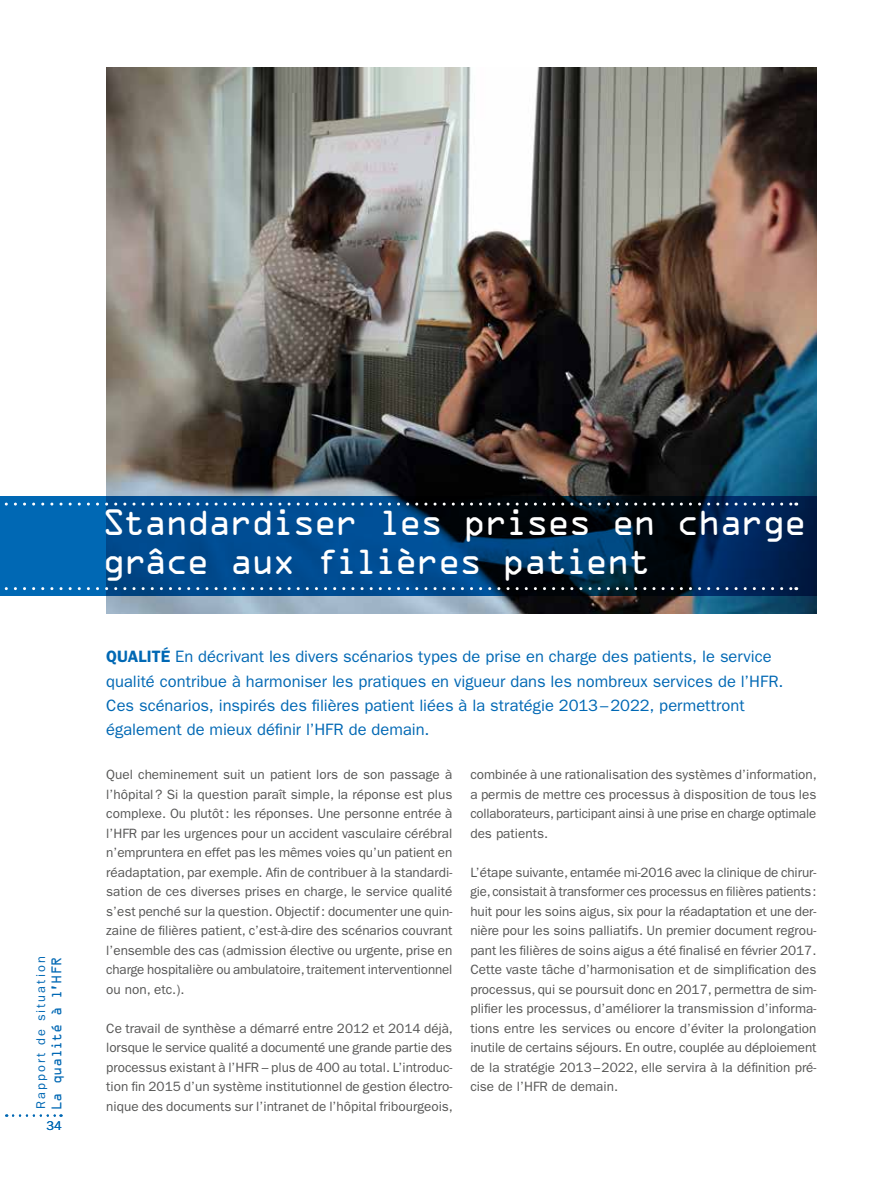
<style>
.page{position:relative;width:893px;height:1191px;background:#fff}
.page>*{position:absolute;margin:0;border:0;box-sizing:border-box;transform-origin:0 0}
.t1{font:33px/39px "OCRA Std";letter-spacing:-.07em;color:#fff}
.t2{font:16.5px/24.3px "ITC Franklin Gothic Std";color:#0068b4}
.t3{font:13.5px/19.5px "ITC Franklin Gothic Std";letter-spacing:-.005em;color:#565655;text-align:justify}
.t4{font:12.75px "ITC Franklin Gothic Std";letter-spacing:.16em;color:#0068b4}
.t5{font:12.75px "OCRA Std";letter-spacing:-.025em;color:#0068b4}
.s1{font-weight:600}
</style>
<div class="page">
<img style="left:106px;top:67px;width:710px;height:546px">
<svg style="left:13px;top:1114px;width:49px;height:2px"></svg>
<svg style="left:0;top:496px;width:816px;height:100px;background:#003a6e"></svg>
<svg style="left:0;top:502px;width:797px;height:3px;background:#375e81"></svg>
<svg style="left:0;top:587px;width:797px;height:3px;background:#3f6b92"></svg>
<p class="t4" style="left:34px;top:1109px;width:154px;rotate:-90deg">Rapport de situation</p>
<p class="t5" style="left:51px;top:1110px;width:155px;rotate:-90deg">La qualité à l’HFR</p>
<p class="t4" style="left:46px;top:1118px;width:17px">34</p>
<h1 class="t1" style="left:102px;top:506px;width:707px">Standardiser les prises en charge grâce aux filières patient</h1>
<p class="t2" style="left:106px;top:644px;width:679px"><span class="s1">QUALITÉ</span> En décrivant les divers scénarios types de prise en charge des patients, le service qualité contribue à harmoniser les pratiques en vigueur dans les nombreux services de l’HFR.<br>Ces scénarios, inspirés des filières patient liées à la stratégie 2013–2022, permettront également de mieux définir l’HFR de demain.</p>
<p class="t3" style="left:106px;top:765px;width:348px">Quel cheminement suit un patient lors de son passage à l’hôpital? Si la question paraît simple, la réponse est plus complexe. Ou plutôt: les réponses. Une personne entrée à l’HFR par les urgences pour un accident vasculaire cérébral n’empruntera en effet pas les mêmes voies qu’un patient en réadaptation, par exemple. Afin de contribuer à la standardi&shy;sation de ces diverses prises en charge, le service qualité s’est penché sur la question. Objectif: documenter une quin&shy;zaine de filières patient, c’est-à-dire des scénarios couvrant l’ensemble des cas (admission élective ou urgente, prise en charge hospitalière ou ambulatoire, traitement interventionnel ou non, etc.).</p>
<p class="t3" style="left:106px;top:1018px;width:348px">Ce travail de synthèse a démarré entre 2012 et 2014 déjà, lorsque le service qualité a documenté une grande partie des processus existant à l’HFR – plus de 400 au total. L’introduc&shy;tion fin 2015 d’un système institutionnel de gestion électro&shy;nique des documents sur l’intranet de l’hôpital fribourgeois,</p>
<p class="t3" style="left:470px;top:765px;width:348px">combinée à une rationalisation des systèmes d’information, a permis de mettre ces processus à disposition de tous les collaborateurs, participant ainsi à une prise en charge optimale des patients.</p>
<p class="t3" style="left:470px;top:862px;width:348px">L’étape suivante, entamée mi-2016 avec la clinique de chirur&shy;gie, consistait à transformer ces processus en filières patients: huit pour les soins aigus, six pour la réadaptation et une der&shy;nière pour les soins palliatifs. Un premier document regrou&shy;pant les filières de soins aigus a été finalisé en février 2017.<br>Cette vaste tâche d’harmonisation et de simplification des processus, qui se poursuit donc en 2017, permettra de sim&shy;plifier les processus, d’améliorer la transmission d’informa&shy;tions entre les services ou encore d’éviter la prolongation inutile de certains séjours. En outre, couplée au déploiement de la stratégie 2013–2022, elle servira à la définition pré&shy;cise de l’HFR de demain.</p>
</div>
